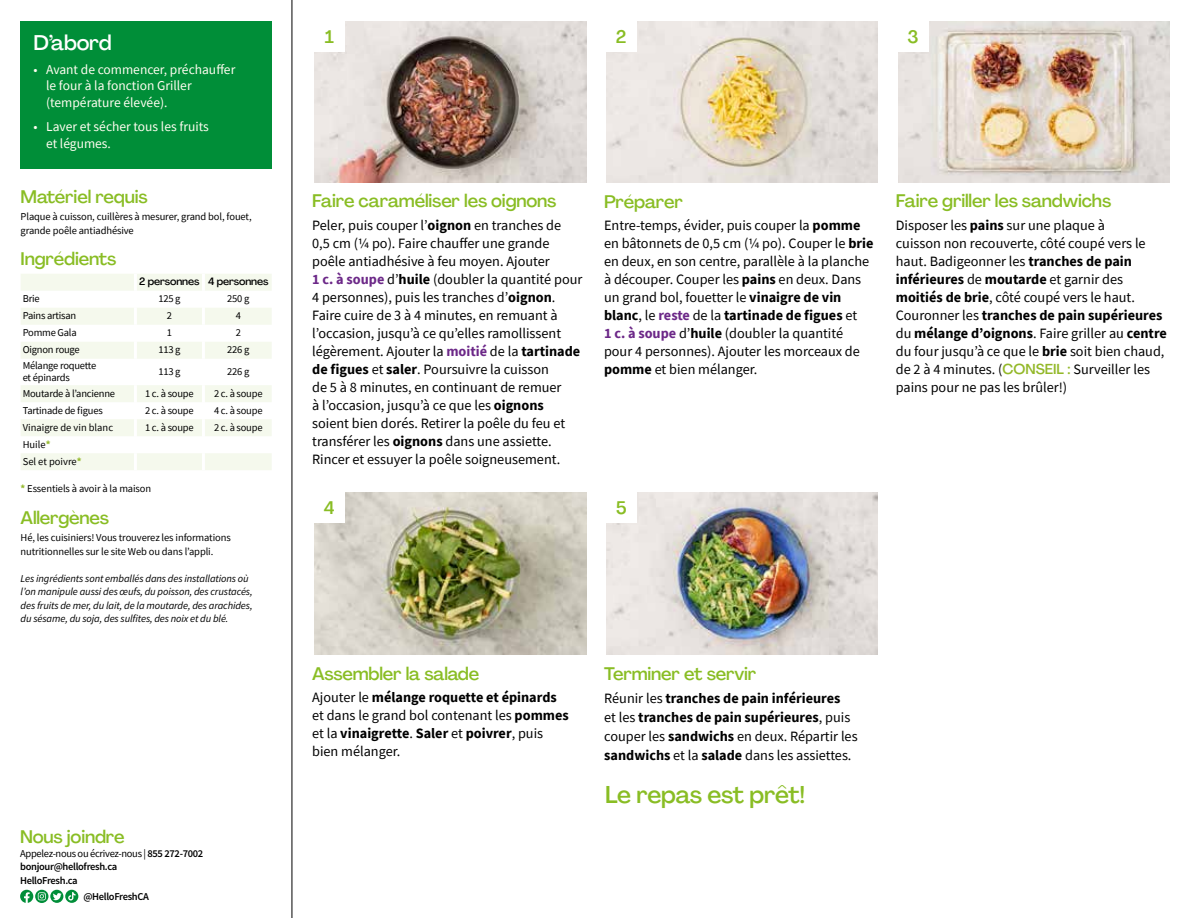
<style>
.page{position:relative;width:1188px;height:918px;background:#fff}
.page>*{position:absolute;margin:0;border:0;box-sizing:border-box;transform-origin:0 0}
.t1{font:500 24px "Agrandir";letter-spacing:-.02em;color:#89bd24}
.t2{font:500 21px "Agrandir";letter-spacing:-.01em;color:#fff}
.t3{font:500 18px "Agrandir";letter-spacing:-.01em;color:#89bd24}
.t4{font:14.25px/18px "Source Sans Pro";color:#000}
.t5{font:700 14.25px/19px "Source Sans Pro";color:#000}
.t6{font:13.5px/16.2px "Source Sans Pro";color:#fffdf1}
.t7{font:10.5px/13.5px "Source Sans Pro";letter-spacing:-.01em;color:#000}
.t8{font:italic 10.5px/13.5px "Source Sans Pro";letter-spacing:-.01em;color:#000}
.t9{font:600 10.5px/13.5px "Source Sans Pro";letter-spacing:-.03em;color:#000}
.t10{font:500 10.5px "Agrandir";letter-spacing:-.01em;color:#000}
.s1{font-weight:700;color:#93b829}
.s2{font-weight:400}
.s3{font-weight:700}
.s4{font-weight:700;color:#6c2888}
.s5{font-family:"Agrandir";font-weight:500;color:#93b829}
</style>
<div class="page">
<hr style="left:292px;top:0;width:1px;height:918px;background:#000">
<img style="left:314px;top:492px;width:272px;height:162px">
<img style="left:606px;top:492px;width:272px;height:162px">
<img style="left:314px;top:21px;width:272px;height:161px">
<img style="left:606px;top:21px;width:272px;height:161px">
<img style="left:898px;top:21px;width:272px;height:161px">
<div style="left:21px;top:21px;width:251px;height:148px;background:#008e38"></div>
<svg style="left:20px;top:890px;width:42px;height:13px"></svg>
<svg style="left:65px;top:890px;width:13px;height:13px"></svg>
<svg style="left:68px;top:892px;width:8px;height:9px"></svg>
<div style="left:313px;top:491px;width:32px;height:32px;background:#fff"></div>
<div style="left:605px;top:491px;width:32px;height:32px;background:#fff"></div>
<div style="left:313px;top:20px;width:32px;height:32px;background:#fff"></div>
<div style="left:605px;top:20px;width:32px;height:32px;background:#fff"></div>
<div style="left:897px;top:20px;width:32px;height:32px;background:#fff"></div>
<svg style="left:21px;top:274px;width:251px;height:196px;fill:#f7faf1"></svg>
<hr style="left:134px;top:274px;width:3px;height:17px;background:#fff">
<hr style="left:202px;top:274px;width:3px;height:17px;background:#fff">
<hr style="left:134px;top:291px;width:3px;height:17px;background:#fff">
<hr style="left:202px;top:291px;width:3px;height:17px;background:#fff">
<hr style="left:134px;top:308px;width:3px;height:17px;background:#fff">
<hr style="left:202px;top:308px;width:3px;height:17px;background:#fff">
<hr style="left:134px;top:325px;width:3px;height:17px;background:#fff">
<hr style="left:202px;top:325px;width:3px;height:17px;background:#fff">
<hr style="left:134px;top:342px;width:3px;height:17px;background:#fff">
<hr style="left:202px;top:342px;width:3px;height:17px;background:#fff">
<hr style="left:134px;top:359px;width:3px;height:26px;background:#fff">
<hr style="left:202px;top:359px;width:3px;height:26px;background:#fff">
<hr style="left:134px;top:385px;width:3px;height:17px;background:#fff">
<hr style="left:202px;top:385px;width:3px;height:17px;background:#fff">
<hr style="left:134px;top:402px;width:3px;height:17px;background:#fff">
<hr style="left:202px;top:402px;width:3px;height:17px;background:#fff">
<hr style="left:134px;top:419px;width:3px;height:17px;background:#fff">
<hr style="left:202px;top:419px;width:3px;height:17px;background:#fff">
<hr style="left:134px;top:436px;width:3px;height:17px;background:#fff">
<hr style="left:202px;top:436px;width:3px;height:17px;background:#fff">
<hr style="left:134px;top:453px;width:3px;height:17px;background:#fff">
<hr style="left:202px;top:453px;width:3px;height:17px;background:#fff">
<h2 class="t2" style="left:33px;top:29px;width:80px">D’abord</h2>
<p class="t6" style="left:46px;top:62px;width:191px;text-indent:-13px">• Avant de commencer, préchauffer le four à la fonction Griller (température élevée).</p>
<p class="t6" style="left:46px;top:119px;width:164px;text-indent:-13px">• Laver et sécher tous les fruits et légumes.</p>
<p class="t3" style="left:21px;top:185px;width:129px">Matériel requis</p>
<p class="t7" style="left:21px;top:210px;width:233px">Plaque à cuisson, cuillères à mesurer, grand bol, fouet, grande poêle antiadhésive</p>
<p class="t3" style="left:21px;top:248px;width:97px">Ingrédients</p>
<p class="t10" style="left:139px;top:275px;width:131px">2 personnes 4 personnes</p>
<p class="t7" style="left:23px;top:292px;width:18px">Brie</p>
<p class="t7" style="left:158px;top:292px;width:24px">125 g</p>
<p class="t7" style="left:227px;top:292px;width:24px">250 g</p>
<p class="t7" style="left:23px;top:309px;width:55px">Pains artisan</p>
<p class="t7" style="left:167px;top:309px;width:7px">2</p>
<p class="t7" style="left:236px;top:309px;width:7px">4</p>
<p class="t7" style="left:23px;top:326px;width:55px">Pomme Gala</p>
<p class="t7" style="left:167px;top:326px;width:7px">1</p>
<p class="t7" style="left:236px;top:326px;width:7px">2</p>
<p class="t7" style="left:23px;top:343px;width:59px">Oignon rouge</p>
<p class="t7" style="left:158px;top:343px;width:24px">113 g</p>
<p class="t7" style="left:227px;top:343px;width:24px">226 g</p>
<p class="t7" style="left:23px;top:359px;width:75px;line-height:12px">Mélange roquette et épinards</p>
<p class="t7" style="left:158px;top:365px;width:24px">113 g</p>
<p class="t7" style="left:227px;top:365px;width:24px">226 g</p>
<p class="t7" style="left:23px;top:386px;width:94px">Moutarde à l’ancienne</p>
<p class="t7" style="left:145px;top:386px;width:50px">1 c. à soupe</p>
<p class="t7" style="left:214px;top:386px;width:50px">2 c. à soupe</p>
<p class="t7" style="left:23px;top:403px;width:82px">Tartinade de figues</p>
<p class="t7" style="left:145px;top:403px;width:50px">2 c. à soupe</p>
<p class="t7" style="left:214px;top:403px;width:50px">4 c. à soupe</p>
<p class="t7" style="left:23px;top:420px;width:92px">Vinaigre de vin blanc</p>
<p class="t7" style="left:145px;top:420px;width:50px">1 c. à soupe</p>
<p class="t7" style="left:214px;top:420px;width:50px">2 c. à soupe</p>
<p class="t7" style="left:23px;top:436px;width:60px;line-height:17px">Huile<span class="s1">*<br></span>Sel et poivre<span class="s1">*</span></p>
<p class="t7" style="left:21px;top:482px;width:132px"><span class="s1">*</span> Essentiels à avoir à la maison</p>
<p class="t3" style="left:21px;top:506px;width:90px">Allergènes</p>
<p class="t7" style="left:21px;top:531px;width:212px">Hé, les cuisiniers! Vous trouverez les informations nutritionnelles sur le site Web ou dans l’appli.</p>
<p class="t8" style="left:21px;top:572px;width:234px">Les ingrédients sont emballés dans des installations où l’on manipule aussi des œufs, du poisson, des crustacés, des fruits de mer, du lait, de la moutarde, des arachides, du sésame, du soja, des sulfites, des noix et du blé.</p>
<p class="t3" style="left:20px;top:826px;width:106px">Nous joindre</p>
<p class="t9" style="left:20px;top:847px;width:185px"><span class="s2">Appelez-nous ou écrivez-nous |</span> 855 272-7002 bonjour@hellofresh.ca<br>HelloFresh.ca</p>
<p class="t9" style="left:83px;top:890px;width:67px">@HelloFreshCA</p>
<p class="t3" style="left:325px;top:26px;width:11px">1</p>
<p class="t3" style="left:616px;top:25px;width:12px">2</p>
<p class="t3" style="left:908px;top:25px;width:13px">3</p>
<p class="t3" style="left:312px;top:190px;width:246px">Faire caraméliser les oignons</p>
<p class="t4" style="left:312px;top:216px;width:272px">Peler, puis couper l’<span class="s3">oignon</span> en tranches de 0,5 cm (¼ po). Faire chauffer une grande poêle antiadhésive à feu moyen. Ajouter<br><span class="s4">1 c. à soupe</span> d’<span class="s3">huile</span> (doubler la quantité pour 4 personnes), puis les tranches d’<span class="s3">oignon</span>.<br>Faire cuire de 3 à 4 minutes, en remuant à l’occasion, jusqu’à ce qu’elles ramollissent légèrement. Ajouter la <span class="s4">moitié</span> de la <span class="s3">tartinade de figues</span> et <span class="s3">saler</span>. Poursuivre la cuisson<br>de 5 à 8 minutes, en continuant de remuer<br>à l’occasion, jusqu’à ce que les <span class="s3">oignons </span>soient bien dorés. Retirer la poêle du feu et transférer les <span class="s3">oignons</span> dans une assiette.<br>Rincer et essuyer la poêle soigneusement.</p>
<p class="t3" style="left:604px;top:191px;width:81px">Préparer</p>
<p class="t4" style="left:604px;top:216px;width:271px">Entre-temps, évider, puis couper la <span class="s3">pomme </span>en bâtonnets de 0,5 cm (¼ po). Couper le <span class="s3">brie </span>en deux, en son centre, parallèle à la planche à découper. Couper les <span class="s3">pains</span> en deux. Dans un grand bol, fouetter le <span class="s3">vinaigre de vin blanc</span>, le <span class="s4">reste</span> de la <span class="s3">tartinade de figues</span> et<br><span class="s4">1 c. à soupe</span> d’<span class="s3">huile</span> (doubler la quantité pour 4 personnes). Ajouter les morceaux de <span class="s3">pomme</span> et bien mélanger.</p>
<p class="t3" style="left:324px;top:497px;width:12px">4</p>
<p class="t3" style="left:616px;top:497px;width:12px">5</p>
<p class="t3" style="left:896px;top:190px;width:217px">Faire griller les sandwichs</p>
<p class="t4" style="left:896px;top:216px;width:273px">Disposer les <span class="s3">pains</span> sur une plaque à<br>cuisson non recouverte, côté coupé vers le haut. Badigeonner les <span class="s3">tranches de pain inférieures</span> de <span class="s3">moutarde</span> et garnir des <span class="s3">moitiés de brie</span>, côté coupé vers le haut.<br>Couronner les <span class="s3">tranches de pain supérieures </span>du <span class="s3">mélange d’oignons</span>. Faire griller au <span class="s3">centre </span>du four jusqu’à ce que le <span class="s3">brie</span> soit bien chaud, de 2 à 4 minutes. (<span class="s5">CONSEIL :</span> Surveiller les pains pour ne pas les brûler!)</p>
<p class="t3" style="left:312px;top:662px;width:169px">Assembler la salade</p>
<p class="t4" style="left:312px;top:688px;width:258px">Ajouter le <span class="s3">mélange roquette et épinards </span>et dans le grand bol contenant les <span class="s3">pommes </span>et la <span class="s3">vinaigrette</span>. <span class="s3">Saler</span> et <span class="s3">poivrer</span>, puis bien mélanger.</p>
<p class="t3" style="left:604px;top:662px;width:154px">Terminer et servir</p>
<p class="t5" style="left:604px;top:688px;width:255px"><span class="s2">Réunir les</span> tranches de pain inférieures<br><span class="s2">et les</span> tranches de pain supérieures<span class="s2">, puis couper les</span> sandwichs <span class="s2">en deux. Répartir les </span>sandwichs <span class="s2">et la</span> salade <span class="s2">dans les assiettes.</span></p>
<h1 class="t1" style="left:605px;top:780px;width:202px">Le repas est prêt!</h1>
</div>
